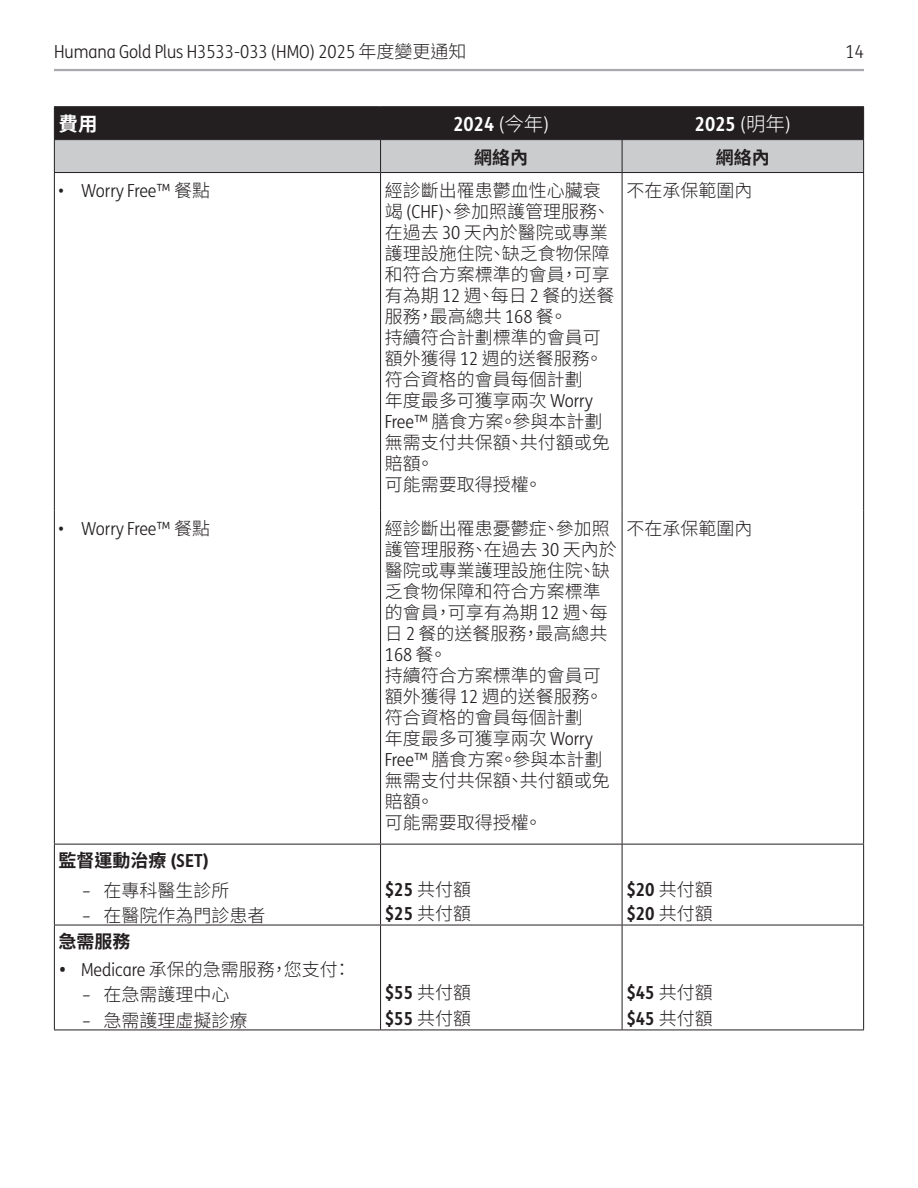
<style>
.page{position:relative;width:918px;height:1188px;background:#fff}
.page>*{position:absolute;margin:0;border:0;box-sizing:border-box;transform-origin:0 0}
._50_Table_Text{font:700 19.5px "FS Humana Condensed";color:#fff}
._50_Table_Text-2{font:700 19.5px "Noto Sans CJ Ktc";color:#fff}
._50_Table_Text-3{font:300 18px/21px "Noto Sans CJ Ktc";color:#231f20}
._50_Table_Text-4{font:300 18px "FS Humana Condensed";color:#231f20}
._50_Table_Text-5{font:700 18px "FS Humana Condensed";color:#231f20}
.Bullat{font:300 18px "Noto Sans CJ Ktc";color:#231f20}
._50_Table_Text-6{font:700 18px "Noto Sans CJ Ktc";color:#231f20}
.s1{font-family:"Noto Sans CJ Ktc"}
.s2{font-weight:300}
.s3{font-family:"Noto Sans CJ Ktc";font-weight:300}
.s4{font-family:"FS Humana Condensed"}
.s5{font-family:"FS Humana Condensed";font-weight:700}
</style>
<div class="page">
<hr style="left:54px;top:69px;width:810px;height:2px;background:#a8a9ad">
<svg style="left:55px;top:107px;width:808px;height:65px;background:#767576"></svg>
<hr style="left:54px;top:106px;width:327px;height:1px;background:#231f20">
<hr style="left:54px;top:107px;width:1px;height:32px;background:#231f20">
<hr style="left:381px;top:106px;width:241px;height:1px;background:#231f20">
<hr style="left:380px;top:107px;width:1px;height:32px;background:#231f20">
<hr style="left:622px;top:106px;width:242px;height:1px;background:#231f20">
<hr style="left:622px;top:107px;width:1px;height:32px;background:#231f20">
<hr style="left:863px;top:107px;width:1px;height:32px;background:#231f20">
<hr style="left:54px;top:139px;width:327px;height:1px;background:#231f20">
<hr style="left:54px;top:140px;width:1px;height:32px;background:#231f20">
<hr style="left:381px;top:139px;width:241px;height:1px;background:#231f20">
<hr style="left:380px;top:140px;width:1px;height:32px;background:#231f20">
<hr style="left:622px;top:139px;width:242px;height:1px;background:#231f20">
<hr style="left:622px;top:140px;width:1px;height:32px;background:#231f20">
<hr style="left:863px;top:140px;width:1px;height:32px;background:#231f20">
<hr style="left:54px;top:173px;width:1px;height:338px;background:#231f20">
<hr style="left:54px;top:511px;width:1px;height:333px;background:#231f20">
<hr style="left:863px;top:173px;width:1px;height:338px;background:#231f20">
<hr style="left:863px;top:511px;width:1px;height:333px;background:#231f20">
<hr style="left:54px;top:172px;width:327px;height:1px;background:#231f20">
<hr style="left:381px;top:172px;width:241px;height:1px;background:#231f20">
<hr style="left:622px;top:172px;width:242px;height:1px;background:#231f20">
<hr style="left:54px;top:844px;width:327px;height:1px;background:#231f20">
<hr style="left:54px;top:844px;width:1px;height:81px;background:#231f20">
<hr style="left:54px;top:925px;width:327px;height:1px;background:#231f20">
<hr style="left:54px;top:925px;width:1px;height:105px;background:#231f20">
<hr style="left:381px;top:844px;width:241px;height:1px;background:#231f20">
<hr style="left:380px;top:844px;width:1px;height:81px;background:#231f20">
<hr style="left:622px;top:844px;width:242px;height:1px;background:#231f20">
<hr style="left:622px;top:844px;width:1px;height:81px;background:#231f20">
<hr style="left:381px;top:925px;width:241px;height:1px;background:#231f20">
<hr style="left:380px;top:925px;width:1px;height:105px;background:#231f20">
<hr style="left:622px;top:925px;width:242px;height:1px;background:#231f20">
<hr style="left:622px;top:925px;width:1px;height:105px;background:#231f20">
<hr style="left:381px;top:1030px;width:241px;height:1px;background:#231f20">
<hr style="left:622px;top:1030px;width:242px;height:1px;background:#231f20">
<hr style="left:863px;top:844px;width:1px;height:81px;background:#231f20">
<hr style="left:863px;top:925px;width:1px;height:105px;background:#231f20">
<hr style="left:54px;top:1030px;width:327px;height:1px;background:#231f20">
<hr style="left:380px;top:173px;width:1px;height:338px;background:#231f20">
<hr style="left:622px;top:173px;width:1px;height:338px;background:#231f20">
<hr style="left:380px;top:511px;width:1px;height:333px;background:#231f20">
<hr style="left:622px;top:511px;width:1px;height:333px;background:#231f20">
<p class="_50_Table_Text-4" style="left:54px;top:40px;width:414px">Humana Gold Plus H3533-033 (HMO) 2025 <span class="s1">年度變更通知</span></p>
<p class="_50_Table_Text-4" style="left:846px;top:40px;width:20px">14</p>
<p class="_50_Table_Text-2" style="left:59px;top:113px;width:40px">費用</p>
<p class="_50_Table_Text" style="left:453px;top:109px;width:97px">2024 <span class="s2">(</span><span class="s3">今年</span><span class="s2">)</span></p>
<p class="_50_Table_Text" style="left:695px;top:109px;width:97px">2025 <span class="s2">(</span><span class="s3">明年</span><span class="s2">)</span></p>
<p class="_50_Table_Text-6" style="left:474px;top:147px;width:55px">網絡內</p>
<p class="_50_Table_Text-6" style="left:716px;top:147px;width:55px">網絡內</p>
<p class="_50_Table_Text-4" style="left:59px;top:178px;width:153px">• Worry Free™ <span class="s1">餐點</span></p>
<p class="_50_Table_Text-3" style="left:385px;top:180px;width:231px">經診斷出罹患鬱血性心臟衰竭 <span class="s4">(CHF)</span>、參加照護管理服務、在過去 <span class="s4">30</span> 天內於醫院或專業護理設施住院、缺乏食物保障和符合方案標準的會員，可享有為期 <span class="s4">12</span> 週、每日 <span class="s4">2</span> 餐的送餐服務，最高總共 <span class="s4">168</span> 餐。<br>持續符合計劃標準的會員可額外獲得 <span class="s4">12</span> 週的送餐服務。符合資格的會員每個計劃<br>年度最多可獲享兩次 <span class="s4">Worry<br>Free™</span> 膳食方案。參與本計劃無需支付共保額、共付額或免賠額。<br>可能需要取得授權。</p>
<p class="_50_Table_Text-3" style="left:626px;top:180px;width:127px">不在承保範圍內</p>
<p class="_50_Table_Text-4" style="left:59px;top:517px;width:153px">• Worry Free™ <span class="s1">餐點</span></p>
<p class="_50_Table_Text-3" style="left:385px;top:518px;width:233px">經診斷出罹患憂鬱症、參加照護管理服務、在過去 <span class="s4">30</span> 天內於醫院或專業護理設施住院、缺乏食物保障和符合方案標準的會員，可享有為期 <span class="s4">12</span> 週、每日 <span class="s4">2</span> 餐的送餐服務，最高總共<br><span class="s4">168</span> 餐。<br>持續符合方案標準的會員可額外獲得 <span class="s4">12</span> 週的送餐服務。符合資格的會員每個計劃<br>年度最多可獲享兩次 <span class="s4">Worry<br>Free™</span> 膳食方案。參與本計劃無需支付共保額、共付額或免賠額。<br>可能需要取得授權。</p>
<p class="_50_Table_Text-3" style="left:626px;top:518px;width:127px">不在承保範圍內</p>
<p class="_50_Table_Text-6" style="left:59px;top:850px;width:152px">監督運動治療 <span class="s4">(SET)</span></p>
<p class="Bullat" style="left:82px;top:880px;width:149px"><span class="s4">–</span> 在專科醫生診所</p>
<p class="Bullat" style="left:82px;top:905px;width:185px"><span class="s4">–</span> 在醫院作為門診患者</p>
<p class="_50_Table_Text-5" style="left:385px;top:875px;width:88px">$25 <span class="s3">共付額</span></p>
<p class="_50_Table_Text-5" style="left:385px;top:899px;width:88px">$25 <span class="s3">共付額</span></p>
<p class="_50_Table_Text-5" style="left:626px;top:875px;width:88px">$20 <span class="s3">共付額</span></p>
<p class="_50_Table_Text-5" style="left:626px;top:899px;width:88px">$20 <span class="s3">共付額</span></p>
<p class="_50_Table_Text-6" style="left:59px;top:931px;width:73px">急需服務</p>
<p class="_50_Table_Text-3" style="left:60px;top:959px;width:293px"><span class="s5">•</span> <span class="s4">Medicare</span> 承保的急需服務，您支付：</p>
<p class="Bullat" style="left:82px;top:985px;width:149px"><span class="s4">–</span> 在急需護理中心</p>
<p class="Bullat" style="left:82px;top:1010px;width:167px"><span class="s4">–</span> 急需護理虛擬診療</p>
<p class="_50_Table_Text-5" style="left:385px;top:979px;width:88px">$55 <span class="s3">共付額</span></p>
<p class="_50_Table_Text-5" style="left:385px;top:1005px;width:88px">$55 <span class="s3">共付額</span></p>
<p class="_50_Table_Text-5" style="left:626px;top:979px;width:88px">$45 <span class="s3">共付額</span></p>
<p class="_50_Table_Text-5" style="left:626px;top:1005px;width:88px">$45 <span class="s3">共付額</span></p>
</div>
